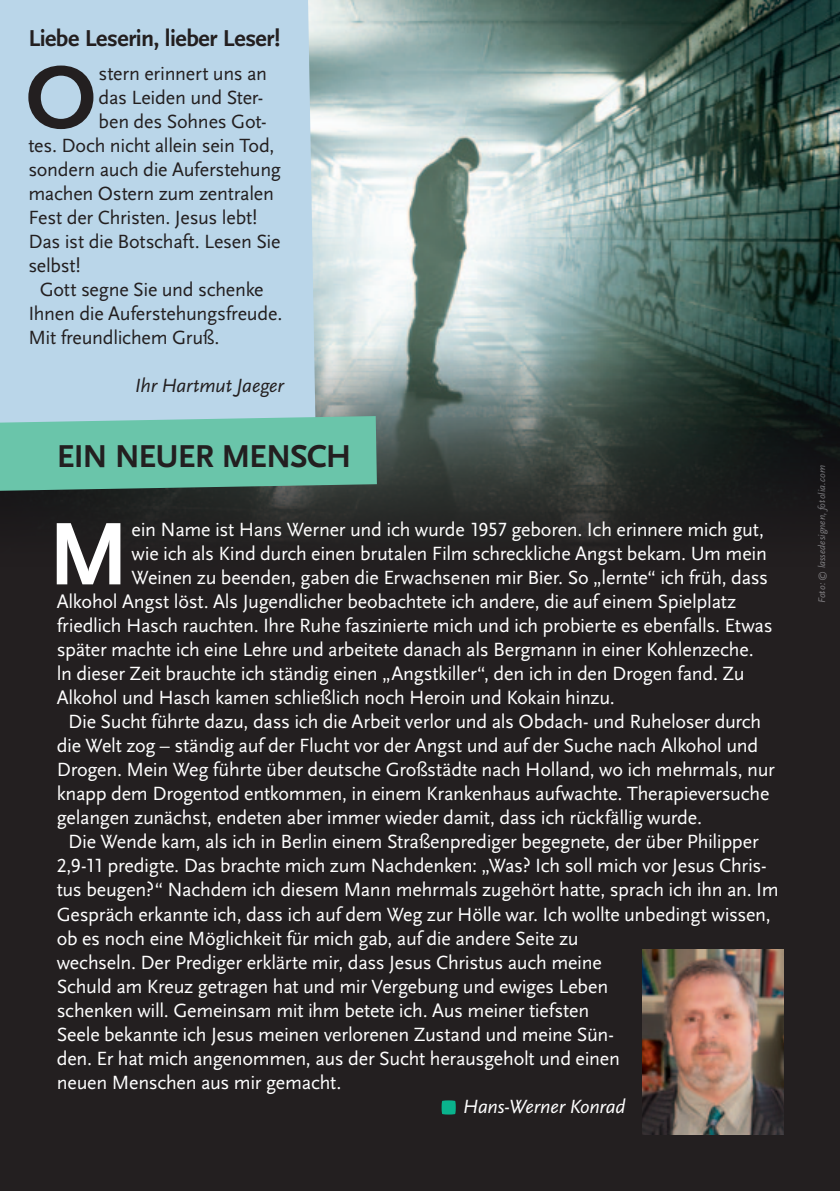
<style>
.page{position:relative;width:840px;height:1191px;background:#fff}
.page>*{position:absolute;margin:0;border:0;box-sizing:border-box;transform-origin:0 0}
.Fließ_norm{font:700 92.8px "Scala Sans LF";color:#231f20}
.Fließ_norm-2{font:700 92.8px "Scala Sans LF";color:#fff}
.Headline{font:700 33px "Scala Sans LF";letter-spacing:-.03em;color:#231f20}
.Fließ_norm-3{font:700 24px "Scala Sans LF";letter-spacing:-.015em;color:#231f20}
.Fließ_norm-4{font:20px/24px "Scala Sans LF";letter-spacing:-.015em;color:#fff}
.Fließ_norm-5{font:20px/24px "Scala Sans LF";letter-spacing:-.01em;color:#231f20}
.Fließ_norm-6{font:italic 20px "Scala Sans LF";letter-spacing:-.01em;color:#fff}
.Fließ_norm-7{font:italic 20px "Scala Sans LF";letter-spacing:-.01em;color:#231f20}
.t1{font:italic 10px "Scala Sans LF";letter-spacing:.01em;color:#6c6d70}
</style>
<div class="page">
<div style="left:0;top:233px;width:839px;height:958px;background:#231f20"></div>
<img style="left:0;top:0;width:839px;height:541px">
<div style="left:0;top:0;width:315px;height:416px;background:#bad6e9"></div>
<svg style="left:441px;top:1100px;width:14px;height:14px"></svg>
<img style="left:642px;top:949px;width:140px;height:185px">
<svg style="left:0;top:416px;width:376px;height:75px;background:#6abea7"></svg>
<p class="Fließ_norm-3" style="left:28px;top:24px;width:253px">Liebe Leserin, lieber Leser!</p>
<p class="Fließ_norm" style="left:25px;top:42px;width:72px">O</p>
<p class="Fließ_norm-5" style="left:99px;top:61px;width:170px">stern erinnert uns an</p>
<p class="Fließ_norm-5" style="left:99px;top:85px;width:166px">das Leiden und Ster-</p>
<p class="Fließ_norm-5" style="left:99px;top:109px;width:169px">ben des Sohnes Got-</p>
<p class="Fließ_norm-5" style="left:28px;top:133px;width:247px">tes. Doch nicht allein sein Tod,</p>
<p class="Fließ_norm-5" style="left:28px;top:157px;width:254px">sondern auch die Auferstehung</p>
<p class="Fließ_norm-5" style="left:28px;top:181px;width:247px">machen Ostern zum zentralen</p>
<p class="Fließ_norm-5" style="left:28px;top:205px;width:230px">Fest der Christen. Jesus lebt!</p>
<p class="Fließ_norm-5" style="left:28px;top:229px;width:253px">Das ist die Botschaft. Lesen Sie</p>
<p class="Fließ_norm-5" style="left:28px;top:253px;width:54px">selbst!</p>
<p class="Fließ_norm-5" style="left:28px;top:277px;width:255px;text-indent:11px">Gott segne Sie und schenke<br>Ihnen die Auferstehungsfreude.<br>Mit freundlichem Gruß.</p>
<p class="Fließ_norm-7" style="left:135px;top:373px;width:150px">Ihr Hartmut Jaeger</p>
<p class="Headline" style="left:57px;top:437px;width:296px">EIN NEUER MENSCH</p>
<p class="Fließ_norm-2" style="left:48px;top:499px;width:83px">M</p>
<p class="Fließ_norm-4" style="left:132px;top:518px;width:633px">ein Name ist Hans Werner und ich wurde 1957 geboren. Ich erinnere mich gut,</p>
<p class="Fließ_norm-4" style="left:132px;top:542px;width:636px">wie ich als Kind durch einen brutalen Film schreckliche Angst bekam. Um mein</p>
<p class="Fließ_norm-4" style="left:132px;top:566px;width:637px">Weinen zu beenden, gaben die Erwachsenen mir Bier. So „lernte“ ich früh, dass</p>
<p class="Fließ_norm-4" style="left:57px;top:590px;width:680px">Alkohol Angst löst. Als Jugendlicher beobachtete ich andere, die auf einem Spielplatz</p>
<p class="Fließ_norm-4" style="left:57px;top:614px;width:717px">friedlich Hasch rauchten. Ihre Ruhe faszinierte mich und ich probierte es ebenfalls. Etwas</p>
<p class="Fließ_norm-4" style="left:57px;top:638px;width:698px">später machte ich eine Lehre und arbeitete danach als Bergmann in einer Kohlenzeche.</p>
<p class="Fließ_norm-4" style="left:57px;top:662px;width:689px">ln dieser Zeit brauchte ich ständig einen „Angstkiller“, den ich in den Drogen fand. Zu</p>
<p class="Fließ_norm-4" style="left:57px;top:686px;width:559px">Alkohol und Hasch kamen schließlich noch Heroin und Kokain hinzu.</p>
<p class="Fließ_norm-4" style="left:57px;top:710px;width:719px;text-indent:11px">Die Sucht führte dazu, dass ich die Arbeit verlor und als Obdach- und Ruheloser durch die Welt zog – ständig auf der Flucht vor der Angst und auf der Suche nach Alkohol und Drogen. Mein Weg führte über deutsche Großstädte nach Holland, wo ich mehrmals, nur knapp dem Drogentod entkommen, in einem Krankenhaus aufwachte. Therapieversuche gelangen zunächst, endeten aber immer wieder damit, dass ich rückfällig wurde.</p>
<p class="Fließ_norm-4" style="left:57px;top:830px;width:723px;text-indent:11px">Die Wende kam, als ich in Berlin einem Straßenprediger begegnete, der über Philipper 2,9-11 predigte. Das brachte mich zum Nachdenken: „Was? Ich soll mich vor Jesus Chris&shy;tus beugen?“ Nachdem ich diesem Mann mehrmals zugehört hatte, sprach ich ihn an. Im Gespräch erkannte ich, dass ich auf dem Weg zur Hölle war. Ich wollte unbedingt wissen, ob es noch eine Möglichkeit für mich gab, auf die andere Seite zu<br>wechseln. Der Prediger erklärte mir, dass Jesus Christus auch meine<br>Schuld am Kreuz getragen hat und mir Vergebung und ewiges Leben<br>schenken will. Gemeinsam mit ihm betete ich. Aus meiner tiefsten<br>Seele bekannte ich Jesus meinen verlorenen Zustand und meine Sün-<br>den. Er hat mich angenommen, aus der Sucht herausgeholt und einen<br>neuen Menschen aus mir gemacht.</p>
<p class="Fließ_norm-6" style="left:462px;top:1094px;width:164px">Hans-Werner Konrad</p>
<p class="t1" style="left:815px;top:603px;width:140px;rotate:-90deg">Foto: © lassedesignen, fotolia.com</p>
</div>
